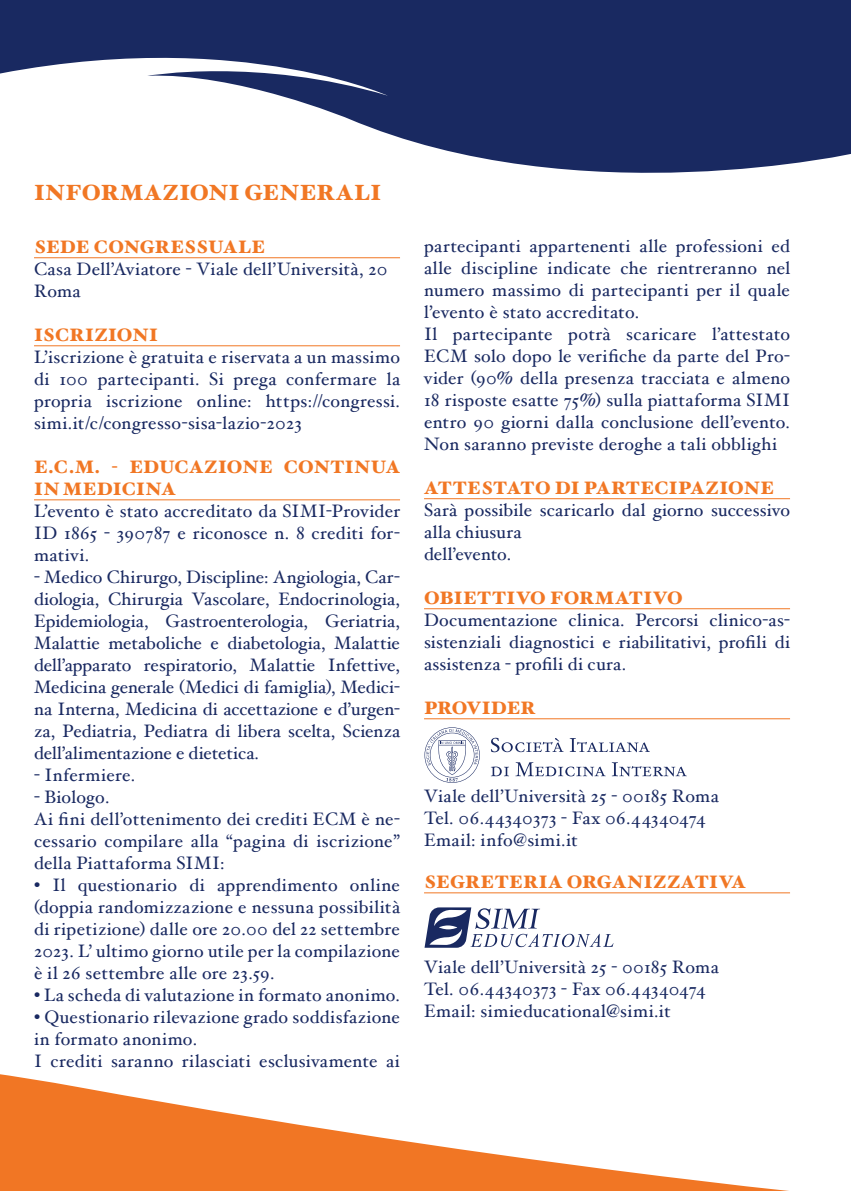
<style>
.page{position:relative;width:851px;height:1191px;background:#fff}
.page>*{position:absolute;margin:0;border:0;box-sizing:border-box;transform-origin:0 0}
.t1{font:900 22px "Hoefler Text";letter-spacing:.02em;color:#f17724}
.t2{font:18px/22px "Hoefler Text";letter-spacing:.015em;color:#192961}
.t3{font:900 18px/22px "Hoefler Text";letter-spacing:.01em;color:#f17724}
.t4{font:900 18px "Hoefler Text";letter-spacing:-.01em;color:#f17724}
</style>
<div class="page">
<svg style="left:0;top:0;width:850px;height:173px;fill:#192961"></svg>
<svg style="left:0;top:1074px;width:789px;height:117px"></svg>
<svg style="left:424px;top:727px;width:55px;height:56px"></svg>
<svg style="left:491px;top:737px;width:72px;height:15px"></svg>
<svg style="left:569px;top:738px;width:80px;height:14px"></svg>
<svg style="left:491px;top:766px;width:18px;height:10px"></svg>
<svg style="left:515px;top:762px;width:90px;height:14px"></svg>
<svg style="left:611px;top:762px;width:75px;height:14px"></svg>
<svg style="left:424px;top:907px;width:189px;height:40px"></svg>
<hr style="left:34px;top:257px;width:366px;height:1px;background:#f17724">
<hr style="left:34px;top:345px;width:366px;height:1px;background:#f17724">
<hr style="left:34px;top:499px;width:366px;height:1px;background:#f17724">
<hr style="left:424px;top:498px;width:365px;height:1px;background:#f17724">
<hr style="left:424px;top:608px;width:365px;height:1px;background:#f17724">
<hr style="left:424px;top:718px;width:365px;height:1px;background:#f17724">
<hr style="left:424px;top:892px;width:365px;height:1px;background:#f17724">
<p class="t1" style="left:34px;top:179px;width:348px">INFORMAZIONI GENERALI</p>
<p class="t3" style="left:34px;top:236px;width:233px">SEDE CONGRESSUALE</p>
<p class="t2" style="left:34px;top:258px;width:355px">Casa Dell’Aviatore - Viale dell’Università, 20<br>Roma</p>
<p class="t3" style="left:34px;top:324px;width:125px">ISCRIZIONI</p>
<p class="t2" style="left:34px;top:346px;width:367px;text-align:justify">L’iscrizione è gratuita e riservata a un massimo di 100 partecipanti. Si prega confermare la propria iscrizione online: https://congressi. simi.it/c/congresso-sisa-lazio-2023</p>
<p class="t3" style="left:34px;top:456px;width:367px">E.C.M. - EDUCAZIONE CONTINUA<br>IN MEDICINA</p>
<p class="t2" style="left:34px;top:500px;width:367px;text-align:justify">L’evento è stato accreditato da SIMI-Provider ID 1865 - 390787 e riconosce n. 8 crediti for&shy;mativi.</p>
<p class="t2" style="left:34px;top:566px;width:367px;text-align:justify">- Medico Chirurgo, Discipline: Angiologia, Car&shy;diologia, Chirurgia Vascolare, Endocrinologia, Epidemiologia, Gastroenterologia, Geriatria, Malattie metaboliche e diabetologia, Malattie dell’apparato respiratorio, Malattie Infettive, Medicina generale (Medici di famiglia), Medici&shy;na Interna, Medicina di accettazione e d’urgen&shy;za, Pediatria, Pediatra di libera scelta, Scienza dell’alimentazione e dietetica.</p>
<p class="t2" style="left:34px;top:764px;width:103px">- Infermiere.</p>
<p class="t2" style="left:34px;top:786px;width:367px">- Biologo.<br>Ai fini dell’ottenimento dei crediti ECM è ne&shy;cessario compilare alla “pagina di iscrizione” della Piattaforma SIMI:</p>
<p class="t2" style="left:34px;top:874px;width:367px;text-align:justify">• Il questionario di apprendimento online (doppia randomizzazione e nessuna possibilità di ripetizione) dalle ore 20.00 del 22 settembre 2023. L’ ultimo giorno utile per la compilazione è il 26 settembre alle ore 23.59.</p>
<p class="t2" style="left:34px;top:984px;width:367px">• La scheda di valutazione in formato anonimo.</p>
<p class="t2" style="left:34px;top:1006px;width:367px">• Questionario rilevazione grado soddisfazione in formato anonimo.<br>I crediti saranno rilasciati esclusivamente ai</p>
<p class="t2" style="left:424px;top:235px;width:367px">partecipanti appartenenti alle professioni ed alle discipline indicate che rientreranno nel numero massimo di partecipanti per il quale l’evento è stato accreditato.<br>Il partecipante potrà scaricare l’attestato ECM solo dopo le verifiche da parte del Pro&shy;vider (90% della presenza tracciata e almeno 18 risposte esatte 75%) sulla piattaforma SIMI entro 90 giorni dalla conclusione dell’evento.<br>Non saranno previste deroghe a tali obblighi</p>
<p class="t3" style="left:424px;top:477px;width:351px">ATTESTATO DI PARTECIPAZIONE</p>
<p class="t2" style="left:424px;top:499px;width:367px">Sarà possibile scaricarlo dal giorno successivo alla chiusura<br>dell’evento.</p>
<p class="t3" style="left:424px;top:587px;width:260px">OBIETTIVO FORMATIVO</p>
<p class="t2" style="left:424px;top:609px;width:367px;text-align:justify">Documentazione clinica. Percorsi clinico-as&shy;sistenziali diagnostici e riabilitativi, profili di assistenza - profili di cura.</p>
<p class="t4" style="left:424px;top:697px;width:112px">PROVIDER</p>
<p class="t2" style="left:424px;top:785px;width:296px">Viale dell’Università 25 - 00185 Roma<br>Tel. 06.44340373 - Fax 06.44340474<br>Email: info@simi.it</p>
<p class="t3" style="left:424px;top:871px;width:323px">SEGRETERIA ORGANIZZATIVA</p>
<p class="t2" style="left:424px;top:956px;width:296px">Viale dell’Università 25 - 00185 Roma<br>Tel. 06.44340373 - Fax 06.44340474<br>Email: simieducational@simi.it</p>
</div>
